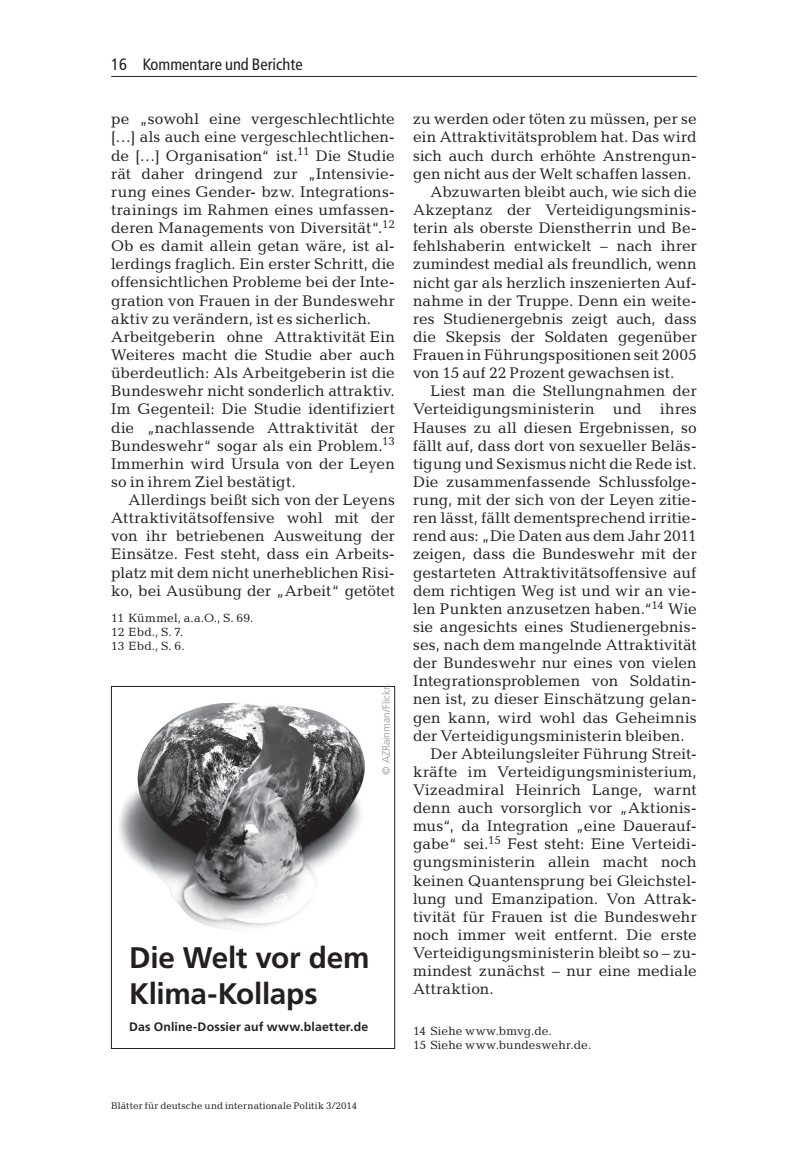
<style>
.page{position:relative;width:808px;height:1165px;background:#fff}
.page>*{position:absolute;margin:0;border:0;box-sizing:border-box;transform-origin:0 0}
.t1{font:700 29.75px/36.8px "Frutiger LT Std";letter-spacing:-.01em;color:#231f20}
.t2{font:condensed 16.45px "Frutiger LT Std";color:#231f20}
.t3{font:15.58px/18.2px "Candida Std";letter-spacing:.005em;color:#231f20}
.t4{font:700 12.25px "Frutiger LT Std";letter-spacing:.015em;color:#231f20}
.t5{font:12.08px/13.8px "Candida Std";letter-spacing:.01em;color:#231f20}
.t6{font:300 10.5px "Frutiger LT Std";color:#939598}
.t7{font:9.8px "Candida Std";letter-spacing:.01em;color:#231f20}
</style>
<div class="page">
<hr style="left:111px;top:76px;width:586px;height:1px;background:#231f20">
<img style="left:119px;top:702px;width:246px;height:229px">
<div style="left:111px;top:686px;width:284px;height:363px;border:1px solid #231f20"></div>
<p class="t2" style="left:111px;top:55px;width:193px">16 Kommentare und Berichte</p>
<p class="t3" style="left:111px;top:110px;width:285px">pe „sowohl eine vergeschlechtlichte […] als auch eine vergeschlechtlichen&shy;de […] Organisation“ ist.<sup>11</sup> Die Studie rät daher dringend zur „Intensivie&shy;rung eines Gender- bzw. Integrations&shy;trainings im Rahmen eines umfassen&shy;deren Managements von Diversität“.<sup>12<br></sup>Ob es damit allein getan wäre, ist al&shy;lerdings fraglich. Ein erster Schritt, die offensichtlichen Probleme bei der Inte&shy;gration von Frauen in der Bundeswehr aktiv zu verändern, ist es sicherlich.<br>Arbeitgeberin ohne Attraktivität Ein Weiteres macht die Studie aber auch überdeutlich: Als Arbeitgeberin ist die Bundeswehr nicht sonderlich attraktiv.<br>Im Gegenteil: Die Studie identifiziert die „nachlassende Attraktivität der Bundeswehr“ sogar als ein Problem.<sup>13<br></sup>Immerhin wird Ursula von der Leyen so in ihrem Ziel bestätigt.</p>
<p class="t3" style="left:111px;top:491px;width:285px;text-align:justify;text-indent:17px">Allerdings beißt sich von der Leyens Attraktivitätsoffensive wohl mit der von ihr betriebenen Ausweitung der Einsätze. Fest steht, dass ein Arbeits&shy;platz mit dem nicht unerheblichen Risi&shy;ko, bei Ausübung der „Arbeit“ getötet</p>
<p class="t5" style="left:111px;top:611px;width:144px">11 Kümmel, a.a.O., S. 69.<br>12 Ebd., S. 7.<br>13 Ebd., S. 6.</p>
<p class="t6" style="left:380px;top:774px;width:90px;rotate:-90deg">© AZRainman/Flickr</p>
<h1 class="t1" style="left:129px;top:939px;width:242px">Die Welt vor dem<br>Klima-Kollaps</h1>
<p class="t4" style="left:129px;top:1019px;width:241px">Das Online-Dossier auf www.blaetter.de</p>
<p class="t3" style="left:413px;top:110px;width:285px">zu werden oder töten zu müssen, per se</p>
<p class="t3" style="left:413px;top:128px;width:285px">ein Attraktivitätsproblem hat. Das wird</p>
<p class="t3" style="left:413px;top:146px;width:285px">sich auch durch erhöhte Anstrengun-</p>
<p class="t3" style="left:413px;top:164px;width:280px">gen nicht aus der Welt schaffen lassen.</p>
<p class="t3" style="left:430px;top:182px;width:268px">Abzuwarten bleibt auch, wie sich die</p>
<p class="t3" style="left:413px;top:201px;width:285px">Akzeptanz der Verteidigungsminis-</p>
<p class="t3" style="left:413px;top:219px;width:285px">terin als oberste Dienstherrin und Be-</p>
<p class="t3" style="left:413px;top:237px;width:285px">fehlshaberin entwickelt – nach ihrer</p>
<p class="t3" style="left:413px;top:255px;width:285px">zumindest medial als freundlich, wenn</p>
<p class="t3" style="left:413px;top:273px;width:285px">nicht gar als herzlich inszenierten Auf-</p>
<p class="t3" style="left:413px;top:291px;width:285px">nahme in der Truppe. Denn ein weite-</p>
<p class="t3" style="left:413px;top:309px;width:285px">res Studienergebnis zeigt auch, dass</p>
<p class="t3" style="left:413px;top:328px;width:285px">die Skepsis der Soldaten gegenüber</p>
<p class="t3" style="left:413px;top:346px;width:285px">Frauen in Führungspositionen seit 2005</p>
<p class="t3" style="left:413px;top:364px;width:263px">von 15 auf 22 Prozent gewachsen ist.</p>
<p class="t3" style="left:430px;top:382px;width:268px">Liest man die Stellungnahmen der</p>
<p class="t3" style="left:413px;top:400px;width:285px">Verteidigungsministerin und ihres</p>
<p class="t3" style="left:413px;top:418px;width:285px">Hauses zu all diesen Ergebnissen, so</p>
<p class="t3" style="left:413px;top:436px;width:285px">fällt auf, dass dort von sexueller Beläs-</p>
<p class="t3" style="left:413px;top:454px;width:285px">tigung und Sexismus nicht die Rede ist.</p>
<p class="t3" style="left:413px;top:473px;width:285px">Die zusammenfassende Schlussfolge-</p>
<p class="t3" style="left:413px;top:491px;width:285px">rung, mit der sich von der Leyen zitie-</p>
<p class="t3" style="left:413px;top:509px;width:285px">ren lässt, fällt dementsprechend irritie-</p>
<p class="t3" style="left:413px;top:527px;width:285px">rend aus: „Die Daten aus dem Jahr 2011</p>
<p class="t3" style="left:413px;top:545px;width:285px">zeigen, dass die Bundeswehr mit der</p>
<p class="t3" style="left:413px;top:563px;width:285px">gestarteten Attraktivitätsoffensive auf</p>
<p class="t3" style="left:413px;top:581px;width:285px">dem richtigen Weg ist und wir an vie-</p>
<p class="t3" style="left:413px;top:599px;width:285px">len Punkten anzusetzen haben.“<sup>14</sup> Wie</p>
<p class="t3" style="left:413px;top:617px;width:285px">sie angesichts eines Studienergebnis-</p>
<p class="t3" style="left:413px;top:636px;width:285px">ses, nach dem mangelnde Attraktivität</p>
<p class="t3" style="left:413px;top:654px;width:285px">der Bundeswehr nur eines von vielen</p>
<p class="t3" style="left:413px;top:672px;width:285px">Integrationsproblemen von Soldatin-</p>
<p class="t3" style="left:413px;top:690px;width:285px">nen ist, zu dieser Einschätzung gelan-</p>
<p class="t3" style="left:413px;top:708px;width:285px">gen kann, wird wohl das Geheimnis</p>
<p class="t3" style="left:413px;top:726px;width:273px">der Verteidigungsministerin bleiben.</p>
<p class="t3" style="left:430px;top:744px;width:268px">Der Abteilungsleiter Führung Streit-</p>
<p class="t3" style="left:413px;top:762px;width:285px">kräfte im Verteidigungsministerium,</p>
<p class="t3" style="left:413px;top:781px;width:285px">Vizeadmiral Heinrich Lange, warnt</p>
<p class="t3" style="left:413px;top:799px;width:285px">denn auch vorsorglich vor „Aktionis-</p>
<p class="t3" style="left:413px;top:817px;width:285px">mus“, da Integration „eine Dauerauf-</p>
<p class="t3" style="left:413px;top:835px;width:285px">gabe“ sei.<sup>15</sup> Fest steht: Eine Verteidi-</p>
<p class="t3" style="left:413px;top:853px;width:285px">gungsministerin allein macht noch</p>
<p class="t3" style="left:413px;top:871px;width:285px">keinen Quantensprung bei Gleichstel-</p>
<p class="t3" style="left:413px;top:889px;width:285px">lung und Emanzipation. Von Attrak-</p>
<p class="t3" style="left:413px;top:907px;width:285px">tivität für Frauen ist die Bundeswehr</p>
<p class="t3" style="left:413px;top:926px;width:285px">noch immer weit entfernt. Die erste</p>
<p class="t3" style="left:413px;top:944px;width:285px">Verteidigungsministerin bleibt so – zu-</p>
<p class="t3" style="left:413px;top:962px;width:285px">mindest zunächst – nur eine mediale</p>
<p class="t3" style="left:413px;top:980px;width:82px">Attraktion.</p>
<p class="t5" style="left:413px;top:1024px;width:180px">14 Siehe www.bmvg.de.<br>15 Siehe www.bundeswehr.de.</p>
<p class="t7" style="left:111px;top:1100px;width:247px">Blätter für deutsche und internationale Politik 3/2014</p>
</div>
